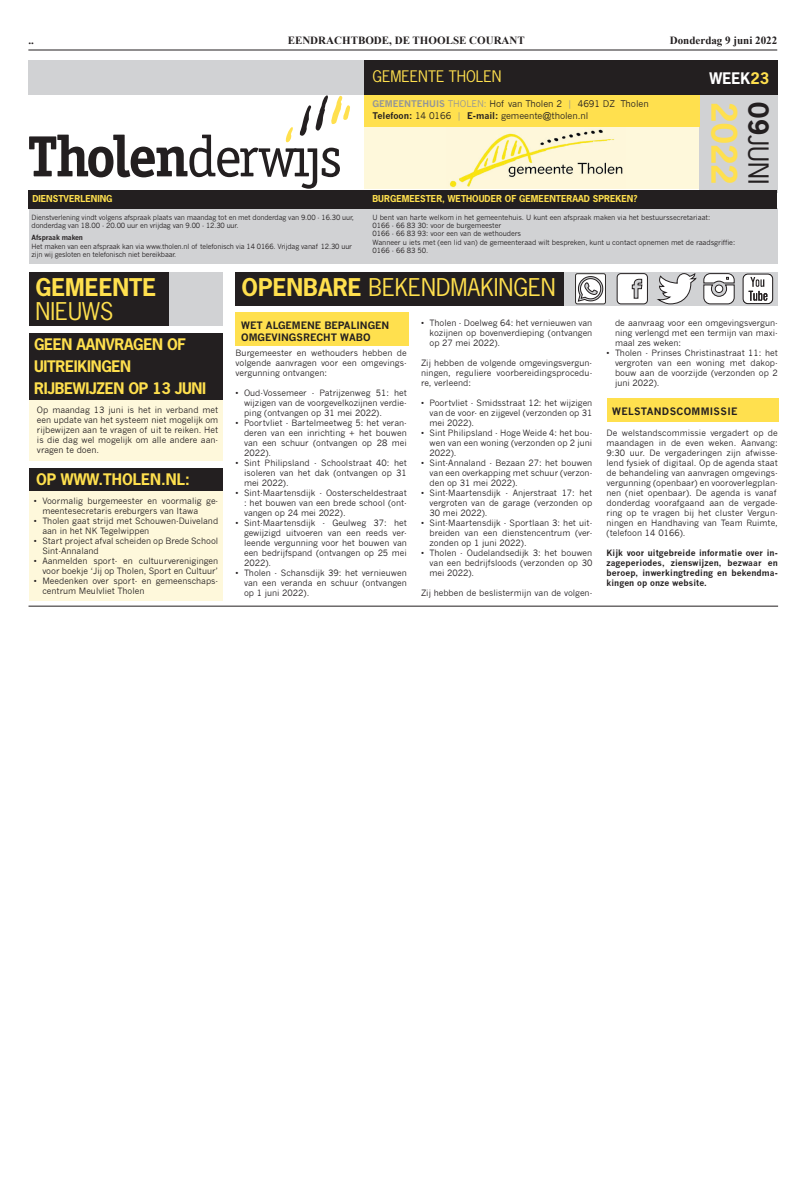
<style>
.page{position:relative;width:806px;height:1180px;background:#fff}
.page>*{position:absolute;margin:0;border:0;box-sizing:border-box;transform-origin:0 0}
.t1{font:700 33px "News Gothic Std";color:#ffe04e}
.t2{font:26px "News Gothic Std";color:#231f20}
.t3{font:23px "News Gothic Std";color:#ffe04e}
.t4{font:700 23px "News Gothic Std";color:#ffe04e}
.t5{font:700 15px/22px "News Gothic Std";letter-spacing:-.02em;color:#ffe04e}
.t6{font:700 15px "News Gothic Std";color:#ffe04e}
.t7{font:15px "News Gothic Std";color:#ffe04e}
.t8{font:700 15px "News Gothic Std";color:#fff}
.t9{font:700 11px "Times New Roman";color:#231f20}
.t10{font:700 10px/12px "News Gothic";color:#231f20}
.t11{font:700 10px "News Gothic";letter-spacing:.03em;color:#231f20}
.t12{font:9px/12.8px "News Gothic";letter-spacing:-.005em;color:#231f20}
.t13{font:700 9px "News Gothic Std";color:#ffe04e}
.t14{font:8.5px/10px "News Gothic";color:#231f20;text-align:justify}
.t15{font:700 8.5px/10px "News Gothic";letter-spacing:.01em;color:#231f20;text-align:justify}
.t16{font:7px/8.4px "News Gothic";letter-spacing:-.02em;color:#231f20}
.t17{font:700 7px "News Gothic";letter-spacing:-.02em;color:#231f20}
.s1{font-weight:700}
.s2{color:#ffe04e}
.s3{font-weight:700;color:#939598}
.s4{color:#939598}
</style>
<div class="page">
<div style="left:235px;top:312px;width:173px;height:34px;background:#ffe04e"></div>
<div style="left:29px;top:381px;width:194px;height:79px;background:#fef8db"></div>
<div style="left:606px;top:398px;width:171px;height:24px;background:#ffe04e"></div>
<hr style="left:28px;top:50px;width:748px;height:1px;background:#231f20">
<div style="left:364px;top:112px;width:334px;height:77px;background:#fef8db"></div>
<div style="left:28px;top:60px;width:352px;height:35px;background:#d1d2d4"></div>
<svg style="left:29px;top:95px;width:321px;height:94px"></svg>
<img style="left:446px;top:126px;width:178px;height:62px">
<div style="left:364px;top:60px;width:413px;height:35px;background:#231f20"></div>
<div style="left:698px;top:95px;width:78px;height:97px;background:#d1d2d4"></div>
<div style="left:364px;top:95px;width:334px;height:31px;background:#ffe04e"></div>
<div style="left:29px;top:208px;width:748px;height:56px;background:#d1d2d4"></div>
<div style="left:28px;top:190px;width:748px;height:18px;background:#231f20"></div>
<svg style="left:435px;top:272px;width:342px;height:34px;background:#bcbcbe"></svg>
<div style="left:166px;top:272px;width:57px;height:53px;background:#d1d2d4"></div>
<svg style="left:616px;top:273px;width:31px;height:31px"></svg>
<svg style="left:656px;top:273px;width:40px;height:31px"></svg>
<svg style="left:702px;top:273px;width:32px;height:31px"></svg>
<div style="left:742px;top:274px;width:30px;height:30px;border:1px solid #231f20;border-radius:5px"></div>
<svg style="left:743px;top:274px;width:30px;height:29px"></svg>
<div style="left:29px;top:333px;width:194px;height:67px;background:#231f20"></div>
<div style="left:29px;top:272px;width:140px;height:53px;background:#231f20"></div>
<div style="left:235px;top:272px;width:328px;height:33px;background:#231f20"></div>
<div style="left:575px;top:273px;width:30px;height:31px;border:1px solid #302d2c;border-radius:2px"></div>
<svg style="left:577px;top:272px;width:26px;height:32px"></svg>
<hr style="left:28px;top:605px;width:749px;height:1px;background:#231f20">
<div style="left:29px;top:476px;width:194px;height:124px;background:#fef8db"></div>
<div style="left:29px;top:468px;width:194px;height:22px;background:#231f20"></div>
<p class="t9" style="left:28px;top:33px;width:7px">..</p>
<p class="t9" style="left:287px;top:33px;width:238px">EENDRACHTBODE, DE THOOLSE COURANT</p>
<p class="t9" style="left:669px;top:33px;width:109px">Donderdag 9 juni 2022</p>
<h3 class="t7" style="left:372px;top:67px;width:130px">GEMEENTE THOLEN</h3>
<h2 class="t2" style="left:774px;top:102px;width:84px;rotate:90deg"><span class="s1">09</span>JUNI</h2>
<h3 class="t8" style="left:709px;top:68px;width:61px">WEEK<span class="s2">23</span></h3>
<p class="t12" style="left:372px;top:97px;width:277px"><span class="s3">GEMEENTEHUIS</span> <span class="s4">THOLEN:</span> Hof van Tholen 2 <span class="s4">|</span> 4691 DZ Tholen<br><span class="s1">Telefoon:</span> 14 0166 <span class="s4">|</span> <span class="s1">E-mail:</span> gemeente@tholen.nl</p>
<h1 class="t1" style="left:745px;top:102px;width:84px;rotate:90deg">2022</h1>
<p class="t13" style="left:32px;top:193px;width:82px">DIENSTVERLENING</p>
<p class="t13" style="left:372px;top:193px;width:266px">BURGEMEESTER, WETHOUDER OF GEMEENTERAAD SPREKEN?</p>
<p class="t16" style="left:31px;top:213px;width:324px">Dienstverlening vindt volgens afspraak plaats van maandag tot en met donderdag van 9.00 - 16.30 uur, donderdag van 18.00 - 20.00 uur en vrijdag van 9.00 - 12.30 uur.</p>
<p class="t17" style="left:31px;top:233px;width:53px">Afspraak maken</p>
<p class="t16" style="left:31px;top:242px;width:322px">Het maken van een afspraak kan via www.tholen.nl of telefonisch via 14 0166. Vrijdag vanaf 12.30 uur zijn wij gesloten en telefonisch niet bereikbaar.</p>
<p class="t16" style="left:372px;top:213px;width:364px">U bent van harte welkom in het gemeentehuis. U kunt een afspraak maken via het bestuurssecretariaat:<br>0166 - 66 83 30: voor de burgemeester<br>0166 - 66 83 93: voor een van de wethouders<br>Wanneer u iets met (een lid van) de gemeenteraad wilt bespreken, kunt u contact opnemen met de raadsgriffie:<br>0166 - 66 83 50.</p>
<h3 class="t4" style="left:35px;top:272px;width:122px">GEMEENTE</h3>
<h3 class="t3" style="left:35px;top:296px;width:79px">NIEUWS</h3>
<h3 class="t5" style="left:34px;top:332px;width:173px">GEEN AANVRAGEN OF<br>UITREIKINGEN<br>RIJBEWIJZEN OP 13 JUNI</h3>
<p class="t14" style="left:37px;top:405px;width:183px">Op maandag 13 juni is het in verband met een update van het systeem niet mogelijk om rijbewijzen aan te vragen of uit te reiken. Het is die dag wel mogelijk om alle andere aan&shy;vragen te doen.</p>
<h3 class="t6" style="left:36px;top:469px;width:155px">OP WWW.THOLEN.NL:</h3>
<p class="t14" style="left:42px;top:496px;width:177px;text-indent:-8px">• Voormalig burgemeester en voormalig ge&shy;meentesecretaris ereburgers van Itawa</p>
<p class="t14" style="left:42px;top:516px;width:177px;text-indent:-8px">• Tholen gaat strijd met Schouwen-Duiveland aan in het NK Tegelwippen</p>
<p class="t14" style="left:42px;top:536px;width:177px;text-indent:-8px">• Start project afval scheiden op Brede School<br>Sint-Annaland</p>
<p class="t14" style="left:34px;top:556px;width:186px;text-align:right">• Aanmelden sport- en cultuurverenigingen voor boekje ‘Jij op Tholen, Sport en Cultuur’</p>
<p class="t14" style="left:42px;top:576px;width:177px;text-indent:-8px">• Meedenken over sport- en gemeenschaps&shy;centrum Meulvliet Tholen</p>
<h3 class="t3" style="left:241px;top:272px;width:315px"><span class="s1">OPENBARE</span> BEKENDMAKINGEN</h3>
<p class="t10" style="left:241px;top:319px;width:150px">WET ALGEMENE BEPALINGEN<br>OMGEVINGSRECHT WABO</p>
<p class="t14" style="left:235px;top:348px;width:173px">Burgemeester en wethouders hebben de volgende aanvragen voor een omgevings&shy;vergunning ontvangen:</p>
<p class="t14" style="left:244px;top:388px;width:164px;text-indent:-8px">• Oud-Vossemeer - Patrijzenweg 51: het wijzigen van de voorgevelkozijnen verdie&shy;ping (ontvangen op 31 mei 2022).</p>
<p class="t14" style="left:244px;top:418px;width:164px;text-indent:-8px">• Poortvliet - Bartelmeetweg 5: het veran&shy;deren van een inrichting + het bouwen van een schuur (ontvangen op 28 mei 2022).</p>
<p class="t14" style="left:244px;top:458px;width:164px;text-indent:-8px">• Sint Philipsland - Schoolstraat 40: het isoleren van het dak (ontvangen op 31 mei 2022).</p>
<p class="t14" style="left:244px;top:488px;width:164px;text-indent:-8px">• Sint-Maartensdijk - Oosterscheldestraat : het bouwen van een brede school (ont&shy;vangen op 24 mei 2022).</p>
<p class="t14" style="left:244px;top:518px;width:164px;text-indent:-8px">• Sint-Maartensdijk - Geulweg 37: het gewijzigd uitvoeren van een reeds ver&shy;leende vergunning voor het bouwen van een bedrijfspand (ontvangen op 25 mei 2022).</p>
<p class="t14" style="left:244px;top:568px;width:164px;text-indent:-8px">• Tholen - Schansdijk 39: het vernieuwen van een veranda en schuur (ontvangen op 1 juni 2022).</p>
<p class="t14" style="left:429px;top:318px;width:164px;text-indent:-8px">• Tholen - Doelweg 64: het vernieuwen van kozijnen op bovenverdieping (ontvangen op 27 mei 2022).</p>
<p class="t14" style="left:421px;top:358px;width:173px">Zij hebben de volgende omgevingsvergun&shy;ningen, reguliere voorbereidingsprocedu&shy;re, verleend:</p>
<p class="t14" style="left:429px;top:398px;width:164px;text-indent:-8px">• Poortvliet - Smidsstraat 12: het wijzigen van de voor- en zijgevel (verzonden op 31 mei 2022).</p>
<p class="t14" style="left:429px;top:428px;width:164px;text-indent:-8px">• Sint Philipsland - Hoge Weide 4: het bou&shy;wen van een woning (verzonden op 2 juni 2022).</p>
<p class="t14" style="left:429px;top:458px;width:164px;text-indent:-8px">• Sint-Annaland - Bezaan 27: het bouwen van een overkapping met schuur (verzon&shy;den op 31 mei 2022).</p>
<p class="t14" style="left:429px;top:488px;width:164px;text-indent:-8px">• Sint-Maartensdijk - Anjerstraat 17: het vergroten van de garage (verzonden op 30 mei 2022).</p>
<p class="t14" style="left:429px;top:518px;width:164px;text-indent:-8px">• Sint-Maartensdijk - Sportlaan 3: het uit&shy;breiden van een dienstencentrum (ver&shy;zonden op 1 juni 2022).</p>
<p class="t14" style="left:429px;top:548px;width:164px;text-indent:-8px">• Tholen - Oudelandsedijk 3: het bouwen van een bedrijfsloods (verzonden op 30 mei 2022).</p>
<p class="t14" style="left:421px;top:588px;width:173px">Zij hebben de beslistermijn van de volgen-</p>
<p class="t14" style="left:614px;top:318px;width:164px">de aanvraag voor een omgevingsvergun&shy;ning verlengd met een termijn van maxi&shy;maal zes weken:</p>
<p class="t14" style="left:614px;top:348px;width:164px;text-indent:-8px">• Tholen - Prinses Christinastraat 11: het vergroten van een woning met dakop&shy;bouw aan de voorzijde (verzonden op 2 juni 2022).</p>
<p class="t11" style="left:611px;top:405px;width:127px">WELSTANDSCOMMISSIE</p>
<p class="t14" style="left:606px;top:428px;width:173px;text-align:left">De welstandscommissie vergadert op de maandagen in de even weken. Aanvang:<br>9:30 uur. De vergaderingen zijn afwisse&shy;lend fysiek of digitaal. Op de agenda staat de behandeling van aanvragen omgevings&shy;vergunning (openbaar) en vooroverlegplan&shy;nen (niet openbaar). De agenda is vanaf donderdag voorafgaand aan de vergade&shy;ring op te vragen bij het cluster Vergun&shy;ningen en Handhaving van Team Ruimte, (telefoon 14 0166).</p>
<p class="t15" style="left:606px;top:548px;width:173px">Kijk voor uitgebreide informatie over in&shy;zageperiodes, zienswijzen, bezwaar en beroep, inwerkingtreding en bekendma&shy;kingen op onze website.</p>
</div>
